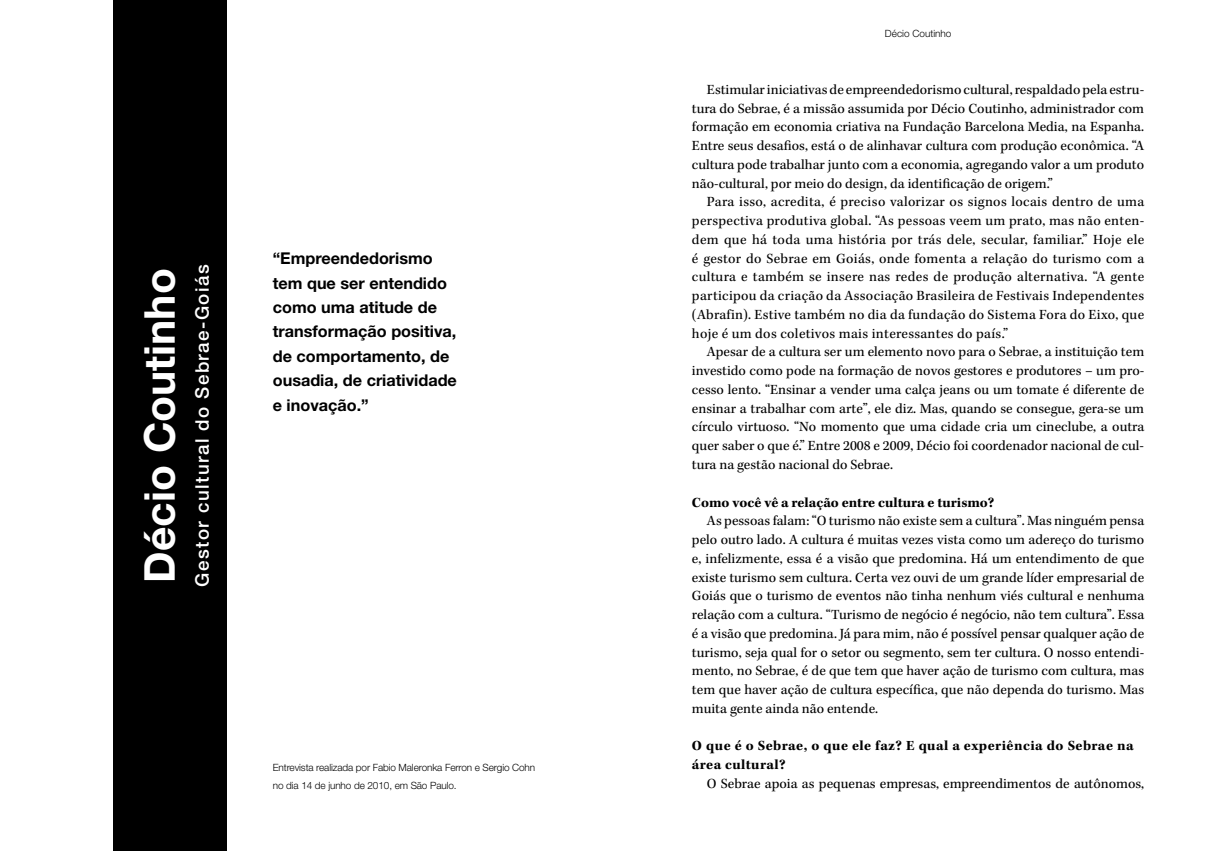
<style>
.page{position:relative;width:1205px;height:851px;background:#fff}
.page>*{position:absolute;margin:0;border:0;box-sizing:border-box;transform-origin:0 0}
.t1{font:700 42.5px "Helvetica Neue LT Std";color:#fff}
.t2{font:500 18.75px "Helvetica Neue LT Std";letter-spacing:.075em;color:#fff}
.t3{font:700 16.25px/24.4px "Helvetica Neue LT Std";color:#000}
.t4{font:14.38px/18.8px "Kepler Std";color:#000;text-align:justify}
.t5{font:700 14.38px/18.8px "Kepler Std";letter-spacing:.025em;color:#000}
.t6{font:700 14.38px "Kepler Std";color:#000}
.t7{font:300 10px/18.8px "Helvetica Neue LT Std";letter-spacing:-.01em;color:#000}
</style>
<div class="page">
<div style="left:114px;top:0;width:113px;height:850px;background:#000"></div>
<h1 class="t1" style="left:133px;top:582px;width:315px;rotate:-90deg">Décio Coutinho</h1>
<h2 class="t2" style="left:191px;top:586px;width:323px;rotate:-90deg">Gestor cultural do Sebrae-Goiás</h2>
<p class="t3" style="left:273px;top:246px;width:186px">“Empreendedorismo tem que ser entendido como uma atitude de transformação positiva, de comportamento, de ousadia, de criatividade e inovação.”</p>
<p class="t7" style="left:273px;top:757px;width:264px">Entrevista realizada por Fabio Maleronka Ferron e Sergio Cohn no dia 14 de junho de 2010, em São Paulo.</p>
<p class="t7" style="left:885px;top:24px;width:68px">Décio Coutinho</p>
<p class="t4" style="left:692px;top:80px;width:454px;text-indent:15px">Estimular iniciativas de empreendedorismo cultural, respaldado pela estru&shy;tura do Sebrae, é a missão assumida por Décio Coutinho, administrador com formação em economia criativa na Fundação Barcelona Media, na Espanha.<br>Entre seus desafios, está o de alinhavar cultura com produção econômica. “A cultura pode trabalhar junto com a economia, agregando valor a um produto não-cultural, por meio do design, da identificação de origem.”</p>
<p class="t4" style="left:692px;top:193px;width:454px;text-indent:15px">Para isso, acredita, é preciso valorizar os signos locais dentro de uma perspectiva produtiva global. “As pessoas veem um prato, mas não enten&shy;dem que há toda uma história por trás dele, secular, familiar.” Hoje ele é gestor do Sebrae em Goiás, onde fomenta a relação do turismo com a cultura e também se insere nas redes de produção alternativa. “A gente participou da criação da Associação Brasileira de Festivais Independentes (Abrafin). Estive também no dia da fundação do Sistema Fora do Eixo, que hoje é um dos coletivos mais interessantes do país.”</p>
<p class="t4" style="left:692px;top:343px;width:454px;text-indent:15px">Apesar de a cultura ser um elemento novo para o Sebrae, a instituição tem investido como pode na formação de novos gestores e produtores – um pro&shy;cesso lento. “Ensinar a vender uma calça jeans ou um tomate é diferente de ensinar a trabalhar com arte”, ele diz. Mas, quando se consegue, gera-se um círculo virtuoso. “No momento que uma cidade cria um cineclube, a outra quer saber o que é.” Entre 2008 e 2009, Décio foi coordenador nacional de cul&shy;tura na gestão nacional do Sebrae.</p>
<p class="t6" style="left:692px;top:494px;width:304px">Como você vê a relação entre cultura e turismo?</p>
<p class="t4" style="left:692px;top:512px;width:454px;text-indent:15px">As pessoas falam: “O turismo não existe sem a cultura”. Mas ninguém pensa pelo outro lado. A cultura é muitas vezes vista como um adereço do turismo e, infelizmente, essa é a visão que predomina. Há um entendimento de que existe turismo sem cultura. Certa vez ouvi de um grande líder empresarial de Goiás que o turismo de eventos não tinha nenhum viés cultural e nenhuma relação com a cultura. “Turismo de negócio é negócio, não tem cultura”. Essa é a visão que predomina. Já para mim, não é possível pensar qualquer ação de turismo, seja qual for o setor ou segmento, sem ter cultura. O nosso entendi&shy;mento, no Sebrae, é de que tem que haver ação de turismo com cultura, mas tem que haver ação de cultura específica, que não dependa do turismo. Mas muita gente ainda não entende.</p>
<p class="t5" style="left:692px;top:737px;width:443px">O que é o Sebrae, o que ele faz? E qual a experiência do Sebrae na área cultural?</p>
<p class="t4" style="left:707px;top:774px;width:439px">O Sebrae apoia as pequenas empresas, empreendimentos de autônomos,</p>
</div>
